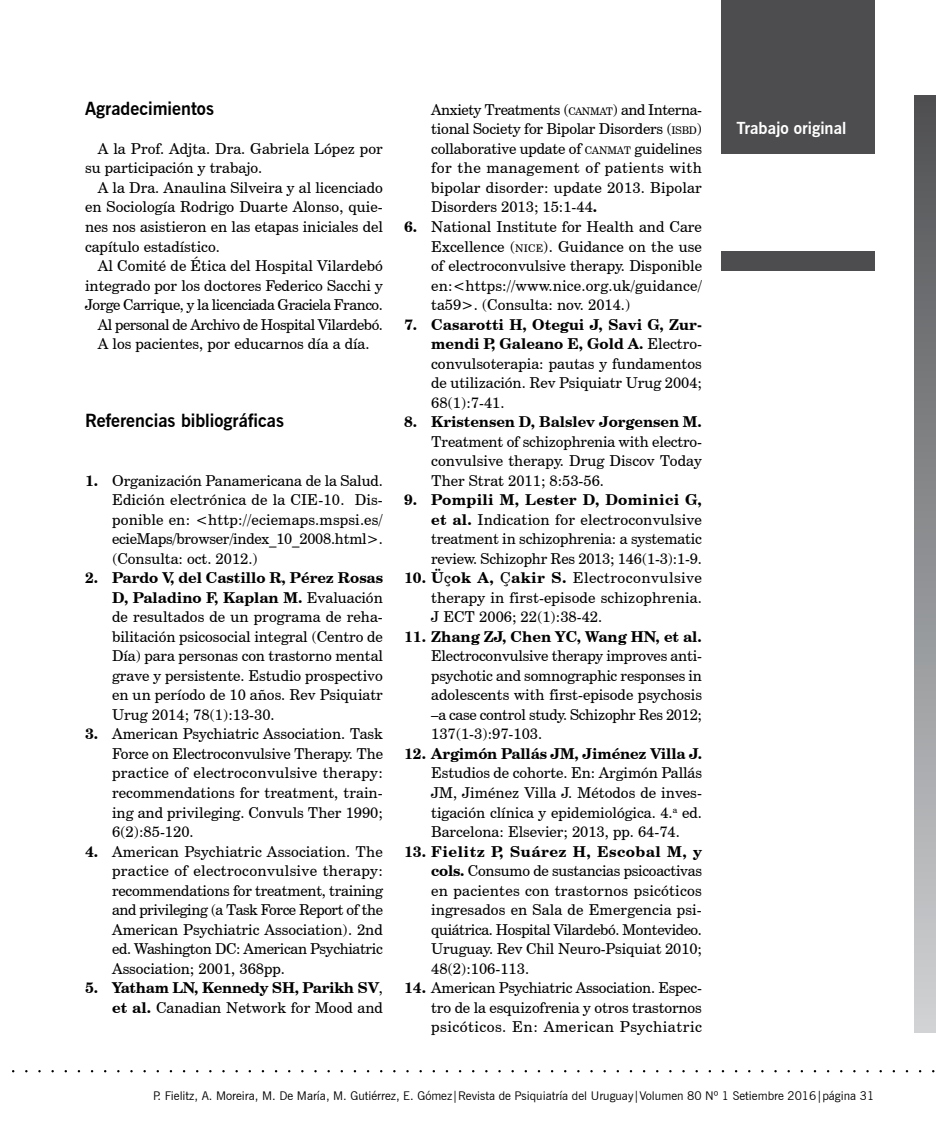
<style>
.page{position:relative;width:936px;height:1132px;background:#fff}
.page>*{position:absolute;margin:0;border:0;box-sizing:border-box;transform-origin:0 0}
.t1{font:700 18px "News Gothic BT";color:#000}
.t2{font:700 16.5px "News Gothic BT";color:#fff}
.t3{font:15px/19.5px "Century Schoolbook BT";color:#000;text-align:justify}
.t4{font:700 15px/19.5px "Century Schoolbook BT";letter-spacing:-.01em;color:#000;text-align:right}
.t5{font:15px "Century Schoolbook BT";letter-spacing:-.03em;color:#000}
.t6{font:12px "News Gothic BT";color:#000}
.s1{font-weight:700}
.s2{font-weight:400}
.s3{font-size:10.5px}
</style>
<div class="page">
<div style="left:721px;top:251px;width:153px;height:20px;background:#4d4d4f"></div>
<div style="left:914px;top:95px;width:21px;height:936px;background:linear-gradient(to bottom,#4f5053,#cfd2d4)"></div>
<div style="left:721px;top:0;width:153px;height:154px;background:#4d4d4f"></div>
<p class="t1" style="left:85px;top:97px;width:130px">Agradecimientos</p>
<p class="t3" style="left:85px;top:139px;width:299px;text-indent:13px">A la Prof. Adjta. Dra. Gabriela López por su participación y trabajo.</p>
<p class="t3" style="left:85px;top:178px;width:299px;text-indent:13px">A la Dra. Anaulina Silveira y al licenciado en Sociología Rodrigo Duarte Alonso, quie&shy;nes nos asistieron en las etapas iniciales del capítulo estadístico.</p>
<p class="t3" style="left:98px;top:256px;width:286px">Al Comité de Ética del Hospital Vilardebó</p>
<p class="t3" style="left:85px;top:275px;width:299px">integrado por los doctores Federico Sacchi y</p>
<p class="t5" style="left:85px;top:295px;width:299px">Jorge Carrique, y la licenciada Graciela Franco.</p>
<p class="t5" style="left:98px;top:315px;width:286px">Al personal de Archivo de Hospital Vilardebó.</p>
<p class="t3" style="left:98px;top:334px;width:273px">A los pacientes, por educarnos día a día.</p>
<p class="t1" style="left:85px;top:409px;width:200px">Referencias bibliográficas</p>
<p class="t3" style="left:112px;top:470px;width:272px;text-indent:-27px"><span class="s1">1.</span> Organización Panamericana de la Salud.<br>Edición electrónica de la CIE-10. Dis&shy;ponible en: &lt;http://eciemaps.mspsi.es/ ecieMaps/browser/index_10_2008.html&gt;. (Consulta: oct. 2012.)</p>
<p class="t3" style="left:112px;top:568px;width:272px;text-indent:-27px"><span class="s1">2. Pardo V, del Castillo R, Pérez Rosas D, Paladino F, Kaplan M.</span> Evaluación de resultados de un programa de reha&shy;bilitación psicosocial integral (Centro de Día) para personas con trastorno mental grave y persistente. Estudio prospectivo en un período de 10 años. Rev Psiquiatr Urug 2014; 78(1):13-30.</p>
<p class="t3" style="left:112px;top:724px;width:272px;text-indent:-27px"><span class="s1">3.</span> American Psychiatric Association. Task Force on Electroconvulsive Therapy. The practice of electroconvulsive therapy: recommendations for treatment, train&shy;ing and privileging. Convuls Ther 1990; 6(2):85-120.</p>
<p class="t3" style="left:112px;top:841px;width:272px;text-indent:-27px"><span class="s1">4.</span> American Psychiatric Association. The practice of electroconvulsive therapy: recommendations for treatment, training and privileging (a Task Force Report of the American Psychiatric Association). 2nd ed. Washington DC: American Psychiatric Association; 2001, 368pp.</p>
<p class="t4" style="left:85px;top:977px;width:299px">5. Yatham LN, Kennedy SH, Parikh SV<span class="s2">, </span>et al. <span class="s2">Canadian Network for Mood and</span></p>
<p class="t3" style="left:431px;top:100px;width:272px">Anxiety Treatments (<span class="s3">CANMAT</span>) and Interna&shy;tional Society for Bipolar Disorders (<span class="s3">ISBD</span>) collaborative update of <span class="s3">CANMAT</span> guidelines for the management of patients with bipolar disorder: update 2013. Bipolar Disorders 2013; 15:1-44<span class="s1">.</span></p>
<p class="t3" style="left:431px;top:217px;width:272px;text-indent:-27px"><span class="s1">6.</span> National Institute for Health and Care Excellence (<span class="s3">NICE</span>). Guidance on the use of electroconvulsive therapy. Disponible en:&lt;https://www.nice.org.uk/guidance/ ta59&gt;. (Consulta: nov. 2014.)</p>
<p class="t3" style="left:431px;top:314px;width:272px;text-indent:-27px"><span class="s1">7. Casarotti H, Otegui J, Savi G, Zur&shy;mendi P, Galeano E, Gold A.</span> Electro&shy;convulsoterapia: pautas y fundamentos de utilización. Rev Psiquiatr Urug 2004; 68(1):7-41.</p>
<p class="t4" style="left:404px;top:411px;width:299px">8. Kristensen D, Balslev Jorgensen M.</p>
<p class="t3" style="left:431px;top:431px;width:272px">Treatment of schizophrenia with electro&shy;convulsive therapy. Drug Discov Today Ther Strat 2011; 8:53-56.</p>
<p class="t3" style="left:431px;top:490px;width:272px;text-indent:-27px"><span class="s1">9. Pompili M, Lester D, Dominici G, et al.</span> Indication for electroconvulsive treatment in schizophrenia: a systematic review. Schizophr Res 2013; 146(1-3):1-9.</p>
<p class="t3" style="left:431px;top:568px;width:272px;text-indent:-27px"><span class="s1">10. Ü</span>ç<span class="s1">ok A,</span> Ç<span class="s1">akir S.</span> Electroconvulsive therapy in first-episode schizophrenia.<br>J ECT 2006; 22(1):38-42.</p>
<p class="t4" style="left:404px;top:626px;width:299px">11. Zhang ZJ, Chen YC, Wang HN, et al.</p>
<p class="t3" style="left:431px;top:646px;width:272px">Electroconvulsive therapy improves anti&shy;psychotic and somnographic responses in adolescents with first-episode psychosis –a case control study. Schizophr Res 2012; 137(1-3):97-103.</p>
<p class="t4" style="left:404px;top:743px;width:299px">12. Argimón Pallás JM, Jiménez Villa J.</p>
<p class="t3" style="left:431px;top:763px;width:272px">Estudios de cohorte. En: Argimón Pallás JM, Jiménez Villa J. Métodos de inves&shy;tigación clínica y epidemiológica. 4.<sup>a</sup> ed.<br>Barcelona: Elsevier; 2013, pp. 64-74.</p>
<p class="t3" style="left:431px;top:841px;width:272px;text-indent:-27px"><span class="s1">13. Fielitz P, Suárez H, Escobal M, y cols.</span> Consumo de sustancias psicoactivas en pacientes con trastornos psicóticos ingresados en Sala de Emergencia psi&shy;quiátrica. Hospital Vilardebó. Montevideo.<br>Uruguay. Rev Chil Neuro-Psiquiat 2010; 48(2):106-113.</p>
<p class="t3" style="left:431px;top:977px;width:272px;text-indent:-27px"><span class="s1">14.</span> American Psychiatric Association. Espec&shy;tro de la esquizofrenia y otros trastornos psicóticos. En: American Psychiatric</p>
<p class="t2" style="left:736px;top:118px;width:111px">Trabajo original</p>
<p class="t6" style="left:153px;top:1087px;width:722px">P. Fielitz, A. Moreira, M. De María, M. Gutiérrez, E. Gómez|Revista de Psiquiatría del Uruguay|Volumen 80 Nº 1 Setiembre 2016|página 31</p>
</div>
